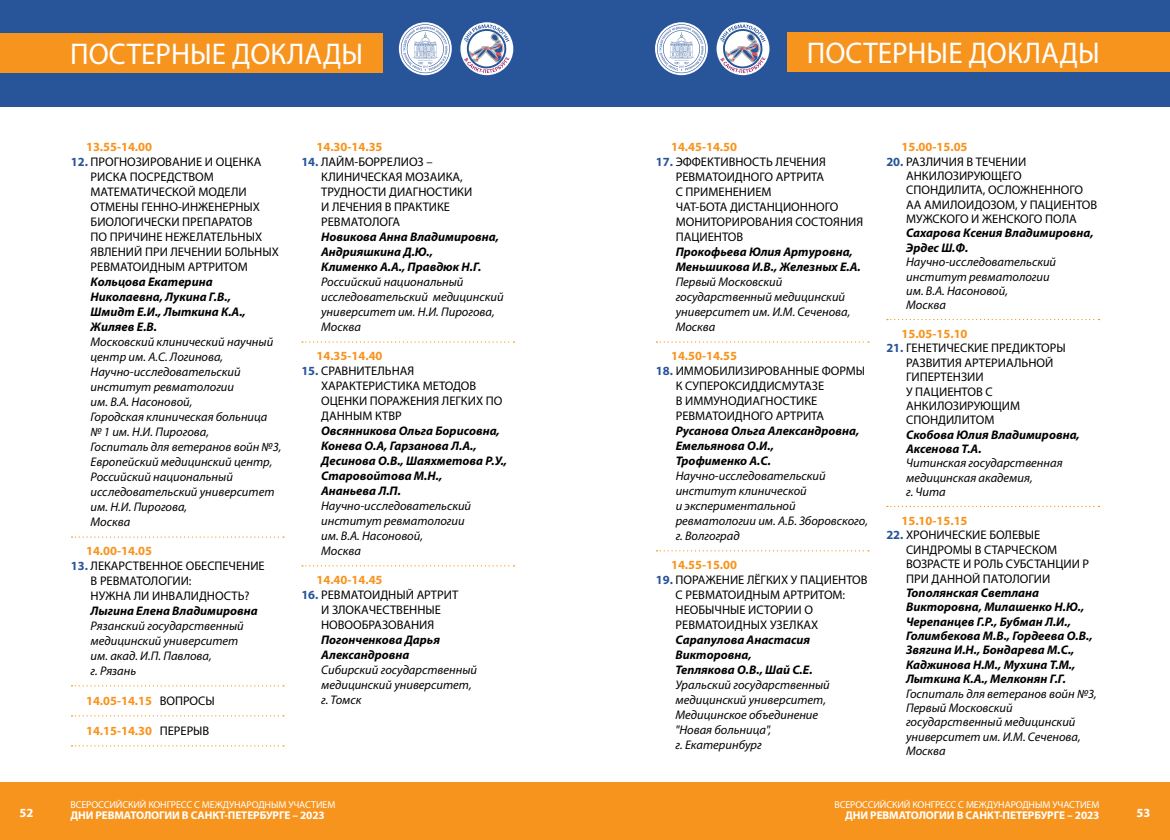
<style>
.page{position:relative;width:1170px;height:840px;background:#fff}
.page>*{position:absolute;margin:0;border:0;box-sizing:border-box;transform-origin:0 0}
.t1{font:30px "Myriad Pro";color:#fff}
.t2{font:italic 12.5px/15px "Myriad Pro";color:#000}
.t3{font:12.5px/15px "Myriad Pro";color:#000}
.t4{font:italic 700 12.5px/15px "Myriad Pro";color:#000}
.t5{font:700 12.5px "Myriad Pro";color:#f7941e}
.t6{font:700 12.5px "Myriad Pro";color:#fff}
.t7{font:700 11.25px "Myriad Pro";letter-spacing:-.01em;color:#fff}
.t8{font:10px "Myriad Pro";letter-spacing:-.01em;color:#fff}
.s1{font-weight:700;color:#28549a}
.s2{font-weight:400;color:#000}
</style>
<div class="page">
<div style="left:0;top:782px;width:585px;height:58px;background:#f7941e"></div>
<div style="left:585px;top:782px;width:584px;height:58px;background:#f7941e"></div>
<div style="left:0;top:0;width:1169px;height:106px;background:#28549a"></div>
<svg style="left:460px;top:22px;width:53px;height:53px"></svg>
<svg style="left:464px;top:24px;width:45px;height:49px"></svg>
<svg style="left:399px;top:22px;width:52px;height:53px"></svg>
<svg style="left:401px;top:24px;width:49px;height:49px;background:#c0cde1"></svg>
<svg style="left:716px;top:22px;width:53px;height:53px"></svg>
<svg style="left:720px;top:24px;width:45px;height:49px"></svg>
<svg style="left:655px;top:22px;width:53px;height:53px"></svg>
<svg style="left:657px;top:24px;width:49px;height:49px;background:#c0cde1"></svg>
<div style="left:787px;top:32px;width:382px;height:40px;background:#f7941e"></div>
<div style="left:0;top:33px;width:383px;height:40px;background:#f7941e"></div>
<svg style="left:71px;top:536px;width:213px;height:2px"></svg>
<svg style="left:71px;top:685px;width:213px;height:1px"></svg>
<svg style="left:71px;top:715px;width:213px;height:1px"></svg>
<svg style="left:71px;top:745px;width:213px;height:1px"></svg>
<svg style="left:302px;top:341px;width:212px;height:2px"></svg>
<svg style="left:302px;top:565px;width:212px;height:1px"></svg>
<svg style="left:656px;top:341px;width:212px;height:2px"></svg>
<svg style="left:656px;top:550px;width:212px;height:1px"></svg>
<svg style="left:886px;top:319px;width:213px;height:1px"></svg>
<svg style="left:886px;top:506px;width:213px;height:1px"></svg>
<p class="t6" style="left:19px;top:805px;width:15px">52</p>
<h1 class="t1" style="left:70px;top:35px;width:294px">ПОСТЕРНЫЕ ДОКЛАДЫ</h1>
<h1 class="t1" style="left:806px;top:34px;width:294px">ПОСТЕРНЫЕ ДОКЛАДЫ</h1>
<p class="t5" style="left:86px;top:139px;width:68px">13.55-14.00</p>
<p class="t3" style="left:91px;top:154px;width:190px;text-indent:-20px"><span class="s1">12.</span> ПРОГНОЗИРОВАНИЕ И ОЦЕНКА<br>РИСКА ПОСРЕДСТВОМ<br>МАТЕМАТИЧЕСКОЙ МОДЕЛИ<br>ОТМЕНЫ ГЕННО-ИНЖЕНЕРНЫХ<br>БИОЛОГИЧЕСКИ ПРЕПАРАТОВ<br>ПО ПРИЧИНЕ НЕЖЕЛАТЕЛЬНЫХ<br>ЯВЛЕНИЙ ПРИ ЛЕЧЕНИИ БОЛЬНЫХ<br>РЕВМАТОИДНЫМ АРТРИТОМ</p>
<p class="t4" style="left:91px;top:274px;width:157px">Кольцова Екатерина<br>Николаевна, Лукина Г.В.,<br>Шмидт Е.И., Лыткина К.А.,<br>Жиляев Е.В.</p>
<p class="t2" style="left:91px;top:334px;width:192px">Московский клинический научный центр им. А.С. Логинова,<br>Научно-исследовательский институт ревматологии<br>им. В.А. Насоновой,<br>Городская клиническая больница № 1 им. Н.И. Пирогова,<br>Госпиталь для ветеранов войн №3,<br>Европейский медицинский центр,<br>Российский национальный исследовательский университет им. Н.И. Пирогова,<br>Москва</p>
<p class="t5" style="left:86px;top:542px;width:68px">14.00-14.05</p>
<p class="t3" style="left:91px;top:558px;width:176px;text-indent:-20px"><span class="s1">13.</span> ЛЕКАРСТВЕННОЕ ОБЕСПЕЧЕНИЕ<br>В РЕВМАТОЛОГИИ:<br>НУЖНА ЛИ ИНВАЛИДНОСТЬ?</p>
<p class="t4" style="left:91px;top:603px;width:169px">Лыгина Елена Владимировна</p>
<p class="t2" style="left:91px;top:618px;width:155px">Рязанский государственный медицинский университет им. акад. И.П. Павлова,<br>г. Рязань</p>
<p class="t5" style="left:86px;top:692px;width:130px">14.05-14.15 <span class="s2">ВОПРОСЫ</span></p>
<p class="t5" style="left:86px;top:722px;width:125px">14.15-14.30 <span class="s2">ПЕРЕРЫВ</span></p>
<p class="t5" style="left:316px;top:139px;width:68px">14.30-14.35</p>
<p class="t3" style="left:321px;top:154px;width:153px;text-indent:-20px"><span class="s1">14.</span> ЛАЙМ-БОРРЕЛИОЗ –<br>КЛИНИЧЕСКАЯ МОЗАИКА,<br>ТРУДНОСТИ ДИАГНОСТИКИ<br>И ЛЕЧЕНИЯ В ПРАКТИКЕ<br>РЕВМАТОЛОГА</p>
<p class="t4" style="left:321px;top:229px;width:179px">Новикова Анна Владимировна,<br>Андрияшкина Д.Ю.,<br>Клименко А.А., Правдюк Н.Г.</p>
<p class="t2" style="left:321px;top:274px;width:184px">Российский национальный исследовательский медицинский университет им. Н.И. Пирогова,<br>Москва</p>
<p class="t5" style="left:316px;top:347px;width:68px">14.35-14.40</p>
<p class="t3" style="left:321px;top:363px;width:183px;text-indent:-20px"><span class="s1">15.</span> СРАВНИТЕЛЬНАЯ<br>ХАРАКТЕРИСТИКА МЕТОДОВ<br>ОЦЕНКИ ПОРАЖЕНИЯ ЛЕГКИХ ПО<br>ДАННЫМ КТВР</p>
<p class="t4" style="left:321px;top:423px;width:187px">Овсянникова Ольга Борисовна,<br>Конева О.А, Гарзанова Л.А.,<br>Десинова О.В., Шаяхметова Р.У.,<br>Старовойтова М.Н.,<br>Ананьева Л.П.</p>
<p class="t2" style="left:321px;top:498px;width:151px">Научно-исследовательский институт ревматологии им. В.А. Насоновой,<br>Москва</p>
<p class="t5" style="left:316px;top:571px;width:68px">14.40-14.45</p>
<p class="t3" style="left:301px;top:587px;width:158px;text-align:center"><span class="s1">16.</span> РЕВМАТОИДНЫЙ АРТРИТ<br>И ЗЛОКАЧЕСТВЕННЫЕ<br>НОВООБРАЗОВАНИЯ</p>
<p class="t4" style="left:321px;top:632px;width:120px">Погонченкова Дарья<br>Александровна</p>
<p class="t2" style="left:321px;top:662px;width:157px">Сибирский государственный медицинский университет, г. Томск</p>
<p class="t8" style="left:70px;top:798px;width:266px">ВСЕРОССИЙСКИЙ КОНГРЕСС С МЕЖДУНАРОДНЫМ УЧАСТИЕМ</p>
<p class="t7" style="left:70px;top:808px;width:256px">ДНИ РЕВМАТОЛОГИИ В САНКТ-ПЕТЕРБУРГЕ – 2023</p>
<p class="t5" style="left:671px;top:139px;width:68px">14.45-14.50</p>
<p class="t3" style="left:675px;top:154px;width:189px;text-indent:-20px"><span class="s1">17.</span> ЭФФЕКТИВНОСТЬ ЛЕЧЕНИЯ<br>РЕВМАТОИДНОГО АРТРИТА<br>С ПРИМЕНЕНИЕМ<br>ЧАТ-БОТА ДИСТАНЦИОННОГО<br>МОНИТОРИРОВАНИЯ СОСТОЯНИЯ<br>ПАЦИЕНТОВ</p>
<p class="t4" style="left:675px;top:244px;width:187px">Прокофьева Юлия Артуровна,<br>Меньшикова И.В., Железных Е.А.</p>
<p class="t2" style="left:675px;top:274px;width:176px">Первый Московский государственный медицинский университет им. И.М. Сеченова,<br>Москва</p>
<p class="t5" style="left:671px;top:347px;width:68px">14.50-14.55</p>
<p class="t3" style="left:675px;top:363px;width:191px;text-indent:-20px"><span class="s1">18.</span> ИММОБИЛИЗИРОВАННЫЕ ФОРМЫ<br>К СУПЕРОКСИДДИСМУТАЗЕ<br>В ИММУНОДИАГНОСТИКЕ<br>РЕВМАТОИДНОГО АРТРИТА</p>
<p class="t4" style="left:675px;top:423px;width:185px">Русанова Ольга Александровна,<br>Емельянова О.И.,<br>Трофименко А.С.</p>
<p class="t2" style="left:675px;top:468px;width:194px">Научно-исследовательский институт клинической<br>и экспериментальной ревматологии им. А.Б. Зборовского, г. Волгоград</p>
<p class="t5" style="left:671px;top:556px;width:68px">14.55-15.00</p>
<p class="t3" style="left:675px;top:572px;width:193px;text-indent:-20px"><span class="s1">19.</span> ПОРАЖЕНИЕ ЛЁГКИХ У ПАЦИЕНТОВ<br>С РЕВМАТОИДНЫМ АРТРИТОМ:<br>НЕОБЫЧНЫЕ ИСТОРИИ О<br>РЕВМАТОИДНЫХ УЗЕЛКАХ</p>
<p class="t4" style="left:675px;top:632px;width:138px">Сарапулова Анастасия<br>Викторовна,<br>Теплякова О.В., Шай С.Е.</p>
<p class="t2" style="left:675px;top:677px;width:156px">Уральский государственный медицинский университет,<br>Медицинское объединение "Новая больница",<br>г. Екатеринбург</p>
<p class="t5" style="left:901px;top:139px;width:68px">15.00-15.05</p>
<p class="t3" style="left:906px;top:154px;width:192px;line-height:14.4px;text-indent:-20px"><span class="s1">20.</span> РАЗЛИЧИЯ В ТЕЧЕНИИ<br>АНКИЛОЗИРУЮЩЕГО<br>СПОНДИЛИТА, ОСЛОЖНЕННОГО<br>АА АМИЛОИДОЗОМ, У ПАЦИЕНТОВ<br>МУЖСКОГО И ЖЕНСКОГО ПОЛА</p>
<p class="t4" style="left:906px;top:226px;width:189px;line-height:14.4px">Сахарова Ксения Владимировна,<br>Эрдес Ш.Ф.</p>
<p class="t2" style="left:906px;top:255px;width:151px;line-height:14.4px">Научно-исследовательский институт ревматологии им. В.А. Насоновой,<br>Москва</p>
<p class="t5" style="left:901px;top:326px;width:68px">15.05-15.10</p>
<p class="t3" style="left:906px;top:341px;width:161px;line-height:14.4px;text-indent:-20px"><span class="s1">21.</span> ГЕНЕТИЧЕСКИЕ ПРЕДИКТОРЫ<br>РАЗВИТИЯ АРТЕРИАЛЬНОЙ<br>ГИПЕРТЕНЗИИ<br>У ПАЦИЕНТОВ С<br>АНКИЛОЗИРУЮЩИМ<br>СПОНДИЛИТОМ</p>
<p class="t4" style="left:906px;top:427px;width:175px;line-height:14.4px">Скобова Юлия Владимировна,<br>Аксенова Т.А.</p>
<p class="t2" style="left:906px;top:456px;width:158px;line-height:14.4px">Читинская государственная медицинская академия,<br>г. Чита</p>
<p class="t5" style="left:901px;top:512px;width:68px">15.10-15.15</p>
<p class="t3" style="left:905px;top:528px;width:185px;line-height:14.4px;text-indent:-20px"><span class="s1">22.</span> ХРОНИЧЕСКИЕ БОЛЕВЫЕ<br>СИНДРОМЫ В СТАРЧЕСКОМ<br>ВОЗРАСТЕ И РОЛЬ СУБСТАНЦИИ Р<br>ПРИ ДАННОЙ ПАТОЛОГИИ</p>
<p class="t4" style="left:905px;top:585px;width:188px;line-height:14.4px">Тополянская Светлана<br>Викторовна, Милашенко Н.Ю.,<br>Черепанцев Г.Р., Бубман Л.И.,<br>Голимбекова М.В., Гордеева О.В.,<br>Звягина И.Н., Бондарева М.С.,<br>Каджинова Н.М., Мухина Т.М.,<br>Лыткина К.А., Мелконян Г.Г.</p>
<p class="t2" style="left:905px;top:686px;width:192px;line-height:14.4px">Госпиталь для ветеранов войн №3,<br>Первый Московский государственный медицинский университет им. И.М. Сеченова,<br>Москва</p>
<p class="t8" style="left:834px;top:798px;width:266px">ВСЕРОССИЙСКИЙ КОНГРЕСС С МЕЖДУНАРОДНЫМ УЧАСТИЕМ</p>
<p class="t7" style="left:845px;top:808px;width:256px">ДНИ РЕВМАТОЛОГИИ В САНКТ-ПЕТЕРБУРГЕ – 2023</p>
<p class="t6" style="left:1136px;top:805px;width:15px">53</p>
</div>
